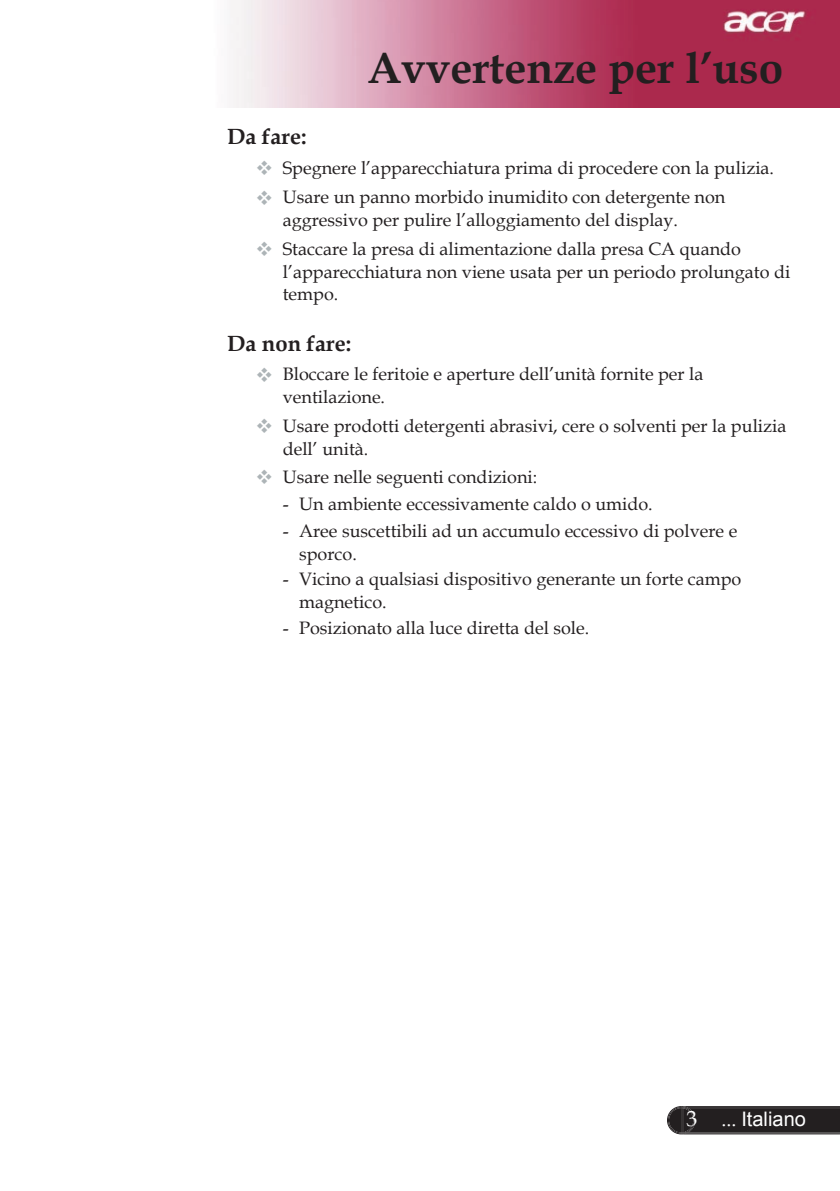
<style>
.page{position:relative;width:840px;height:1191px;background:#fff}
.page>*{position:absolute;margin:0;border:0;box-sizing:border-box;transform-origin:0 0}
.t1{font:700 44px "Book Antiqua";color:#231f20}
.t2{font:700 22px "Book Antiqua";color:#231f20}
.t3{font:20px "Arial";color:#fff}
.t4{font:18px/23px "Book Antiqua";color:#231f20}
.s1{color:#adb4b7}
.s2{font-family:"Book Antiqua";font-size:22px}
.s3{font-family:"Book Antiqua"}
</style>
<div class="page">
<svg style="left:667px;top:1106px;width:172px;height:28px;background:#2e2a2b"></svg>
<img style="left:230px;top:0;width:609px;height:108px">
<h1 class="t1" style="left:367px;top:38px;width:417px">Avvertenze per l’uso</h1>
<p class="t2" style="left:227px;top:121px;width:81px">Da fare:</p>
<p class="t4" style="left:255px;top:156px;width:520px"><span class="s1">❖</span> Spegnere l’apparecchiatura prima di procedere con la pulizia.</p>
<p class="t4" style="left:282px;top:185px;width:444px;text-indent:-27px"><span class="s1">❖</span> Usare un panno morbido inumidito con detergente non aggressivo per pulire l’alloggiamento del display.</p>
<p class="t4" style="left:282px;top:237px;width:508px;text-indent:-27px"><span class="s1">❖</span> Staccare la presa di alimentazione dalla presa CA quando l’apparecchiatura non viene usata per un periodo prolungato di tempo.</p>
<p class="t2" style="left:227px;top:328px;width:126px">Da non fare:</p>
<p class="t4" style="left:282px;top:362px;width:422px;text-indent:-27px"><span class="s1">❖</span> Bloccare le feritoie e aperture dell’unità fornite per la ventilazione.</p>
<p class="t4" style="left:282px;top:414px;width:505px;text-indent:-27px"><span class="s1">❖</span> Usare prodotti detergenti abrasivi, cere o solventi per la pulizia dell’ unità.</p>
<p class="t4" style="left:255px;top:465px;width:283px"><span class="s1">❖</span> Usare nelle seguenti condizioni:</p>
<p class="t4" style="left:282px;top:492px;width:371px">- Un ambiente eccessivamente caldo o umido.</p>
<p class="t4" style="left:299px;top:518px;width:439px;text-indent:-16px">- Aree suscettibili ad un accumulo eccessivo di polvere e sporco.</p>
<p class="t4" style="left:299px;top:567px;width:443px;text-indent:-16px">- Vicino a qualsiasi dispositivo generante un forte campo magnetico.</p>
<p class="t4" style="left:282px;top:615px;width:308px">- Posizionato alla luce diretta del sole.</p>
<p class="t3" style="left:686px;top:1106px;width:121px"><span class="s2">3</span> <span class="s3">...</span> Italiano</p>
</div>
